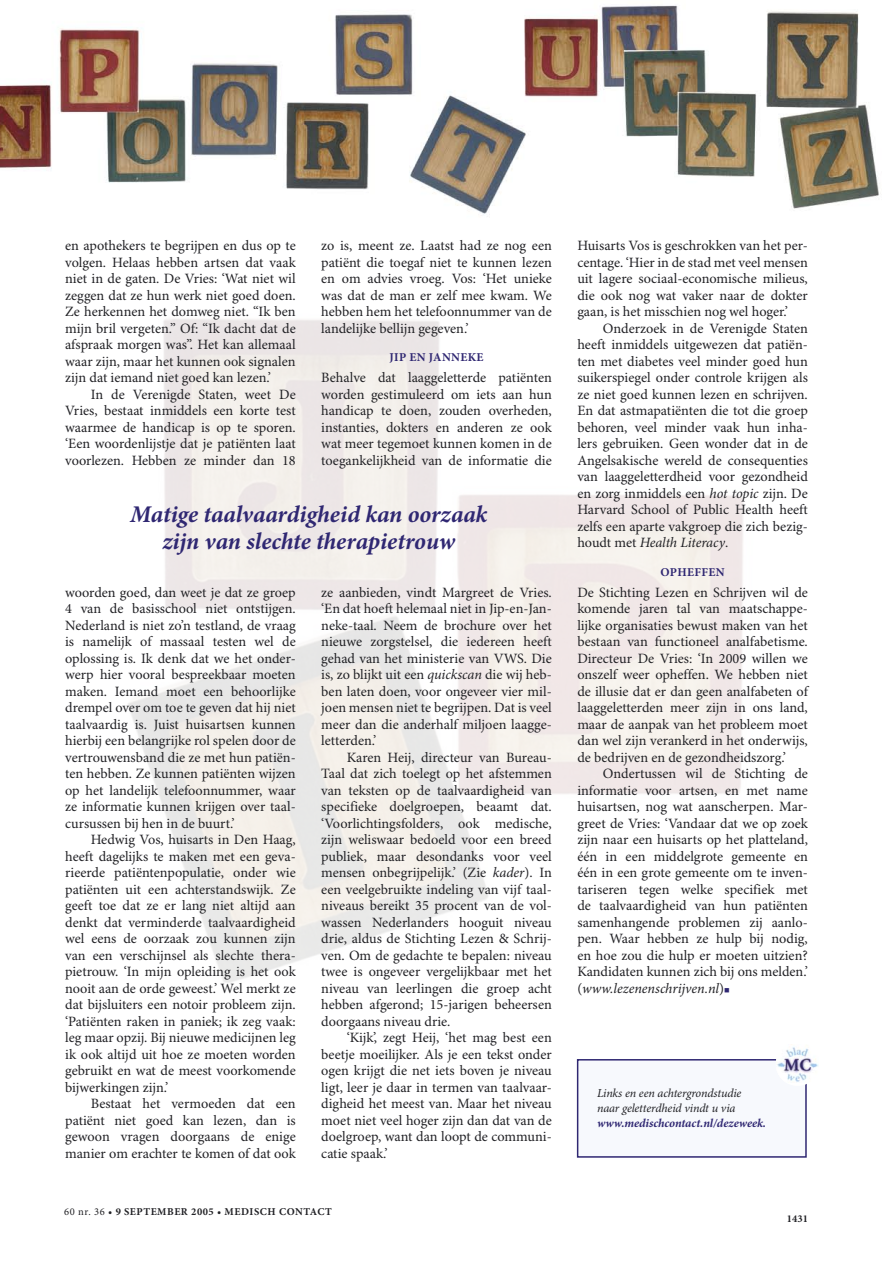
<style>
.page{position:relative;width:893px;height:1263px;background:#fff}
.page>*{position:absolute;margin:0;border:0;box-sizing:border-box;transform-origin:0 0}
.Q{font:italic 700 24px/27px "Minion Pro";letter-spacing:-.005em;color:#2f2772;text-align:center}
.T{font:14.25px/16.5px "Minion Pro";color:#212125;text-align:justify}
._6{font:italic 12.15px/15px "Minion Pro";letter-spacing:-.01em;color:#212125}
._5{font:700 12px "Minion Pro";letter-spacing:.03em;color:#2f2772}
.t1{font:700 10.5px "Minion Pro";letter-spacing:.05em;color:#212125}
.s1{font-style:italic}
.s2{font-weight:400}
.s3{color:#2f2772}
.s4{font-weight:700;color:#2f2772}
</style>
<div class="page">
<img style="left:0;top:5px;width:879px;height:210px">
<div style="left:578px;top:1060px;width:228px;height:97px;background:#f7f9fd"></div>
<div style="left:577px;top:1059px;width:230px;height:99px;border:2px solid #2f2772"></div>
<div style="left:776px;top:1042px;width:43px;height:44px;background:#fff;border-radius:50%"></div>
<img style="left:776px;top:1044px;width:43px;height:38px">
<p class="T" style="left:65px;top:238px;width:232px">en apothekers te begrijpen en dus op te volgen. Helaas hebben artsen dat vaak niet in de gaten. De Vries: ‘Wat niet wil zeggen dat ze hun werk niet goed doen.<br>Ze herkennen het domweg niet. “Ik ben mijn bril vergeten.” Of: “Ik dacht dat de afspraak morgen was”. Het kan allemaal waar zijn, maar het kunnen ook signalen zijn dat iemand niet goed kan lezen.’</p>
<p class="T" style="left:65px;top:386px;width:232px;text-indent:26px">In de Verenigde Staten, weet De Vries, bestaat inmiddels een korte test waarmee de handicap is op te sporen. ‘Een woordenlijstje dat je patiënten laat voorlezen. Hebben ze minder dan 18</p>
<p class="T" style="left:321px;top:238px;width:232px">zo is, meent ze. Laatst had ze nog een patiënt die toegaf niet te kunnen lezen en om advies vroeg. Vos: ‘Het unieke was dat de man er zelf mee kwam. We hebben hem het telefoonnummer van de landelijke bellijn gegeven.’</p>
<p class="_5" style="left:389px;top:350px;width:96px">JIP EN JANNEKE</p>
<p class="T" style="left:321px;top:370px;width:232px">Behalve dat laaggeletterde patiënten worden gestimuleerd om iets aan hun handicap te doen, zouden overheden, instanties, dokters en anderen ze ook wat meer tegemoet kunnen komen in de toegankelijkheid van de informatie die</p>
<p class="Q" style="left:130px;top:502px;width:358px">Matige taalvaardigheid kan oorzaak zijn van slechte therapietrouw</p>
<p class="T" style="left:65px;top:584px;width:232px">woorden goed, dan weet je dat ze groep 4 van de basisschool niet ontstijgen.<br>Nederland is niet zo’n testland, de vraag is namelijk of massaal testen wel de oplossing is. Ik denk dat we het onder&shy;werp hier vooral bespreekbaar moeten maken. Iemand moet een behoorlijke drempel over om toe te geven dat hij niet taalvaardig is. Juist huisartsen kunnen hierbij een belangrijke rol spelen door de vertrouwensband die ze met hun patiën&shy;ten hebben. Ze kunnen patiënten wijzen op het landelijk telefoonnummer, waar ze informatie kunnen krijgen over taal&shy;cursussen bij hen in de buurt.’</p>
<p class="T" style="left:65px;top:832px;width:232px;text-indent:26px">Hedwig Vos, huisarts in Den Haag, heeft dagelijks te maken met een geva&shy;rieerde patiëntenpopulatie, onder wie patiënten uit een achterstandswijk. Ze geeft toe dat ze er lang niet altijd aan denkt dat verminderde taalvaardigheid wel eens de oorzaak zou kunnen zijn van een verschijnsel als slechte thera&shy;pietrouw. ‘In mijn opleiding is het ook nooit aan de orde geweest.’ Wel merkt ze dat bijsluiters een notoir probleem zijn. ‘Patiënten raken in paniek; ik zeg vaak: leg maar opzij. Bij nieuwe medicijnen leg ik ook altijd uit hoe ze moeten worden gebruikt en wat de meest voorkomende bijwerkingen zijn.’</p>
<p class="T" style="left:65px;top:1096px;width:232px;text-indent:26px">Bestaat het vermoeden dat een patiënt niet goed kan lezen, dan is gewoon vragen doorgaans de enige manier om erachter te komen of dat ook</p>
<p class="T" style="left:321px;top:584px;width:232px">ze aanbieden, vindt Margreet de Vries. ‘En dat hoeft helemaal niet in Jip-en-Jan&shy;neke-taal. Neem de brochure over het nieuwe zorgstelsel, die iedereen heeft gehad van het ministerie van VWS. Die is, zo blijkt uit een <span class="s1">quickscan</span> die wij heb&shy;ben laten doen, voor ongeveer vier mil&shy;joen mensen niet te begrijpen. Dat is veel meer dan die anderhalf miljoen laagge&shy;letterden.’</p>
<p class="T" style="left:321px;top:749px;width:232px;text-indent:26px">Karen Heij, directeur van Bureau-Taal dat zich toelegt op het afstemmen van teksten op de taalvaardigheid van specifieke doelgroepen, beaamt dat. ‘Voorlichtingsfolders, ook medische, zijn weliswaar bedoeld voor een breed publiek, maar desondanks voor veel mensen onbegrijpelijk.’ (Zie <span class="s1">kader</span>). In een veelgebruikte indeling van vijf taal&shy;niveaus bereikt 35 procent van de vol&shy;wassen Nederlanders hooguit niveau drie, aldus de Stichting Lezen &amp; Schrij&shy;ven. Om de gedachte te bepalen: niveau twee is ongeveer vergelijkbaar met het niveau van leerlingen die groep acht hebben afgerond; 15-jarigen beheersen doorgaans niveau drie.</p>
<p class="T" style="left:321px;top:1030px;width:232px;text-indent:26px">‘Kijk’, zegt Heij, ‘het mag best een beetje moeilijker. Als je een tekst onder ogen krijgt die net iets boven je niveau ligt, leer je daar in termen van taalvaar&shy;digheid het meest van. Maar het niveau moet niet veel hoger zijn dan dat van de doelgroep, want dan loopt de communi&shy;catie spaak.’</p>
<p class="t1" style="left:64px;top:1205px;width:269px"><span class="s2">60 nr. 36</span> • 9 SEPTEMBER 2005 • MEDISCH CONTACT</p>
<p class="T" style="left:577px;top:238px;width:232px">Huisarts Vos is geschrokken van het per&shy;centage. ‘Hier in de stad met veel mensen uit lagere sociaal-economische milieus, die ook nog wat vaker naar de dokter gaan, is het misschien nog wel hoger.’</p>
<p class="T" style="left:577px;top:320px;width:232px;text-indent:26px">Onderzoek in de Verenigde Staten heeft inmiddels uitgewezen dat patiën&shy;ten met diabetes veel minder goed hun suikerspiegel onder controle krijgen als ze niet goed kunnen lezen en schrijven.<br>En dat astmapatiënten die tot die groep behoren, veel minder vaak hun inha&shy;lers gebruiken. Geen wonder dat in de Angelsakische wereld de consequenties van laaggeletterdheid voor gezondheid en zorg inmiddels een <span class="s1">hot topic</span> zijn. De Harvard School of Public Health heeft zelfs een aparte vakgroep die zich bezig&shy;houdt met <span class="s1">Health Literacy</span>.</p>
<p class="_5" style="left:660px;top:565px;width:66px">OPHEFFEN</p>
<p class="T" style="left:577px;top:584px;width:232px">De Stichting Lezen en Schrijven wil de komende jaren tal van maatschappe&shy;lijke organisaties bewust maken van het bestaan van functioneel analfabetisme.<br>Directeur De Vries: ‘In 2009 willen we onszelf weer opheffen. We hebben niet de illusie dat er dan geen analfabeten of laaggeletterden meer zijn in ons land, maar de aanpak van het probleem moet dan wel zijn verankerd in het onderwijs, de bedrijven en de gezondheidszorg.’</p>
<p class="T" style="left:577px;top:766px;width:232px;text-indent:26px">Ondertussen wil de Stichting de informatie voor artsen, en met name huisartsen, nog wat aanscherpen. Mar&shy;greet de Vries: ‘Vandaar dat we op zoek zijn naar een huisarts op het platteland, één in een middelgrote gemeente en één in een grote gemeente om te inven&shy;tariseren tegen welke specifiek met de taalvaardigheid van hun patiënten samenhangende problemen zij aanlo&shy;pen. Waar hebben ze hulp bij nodig, en hoe zou die hulp er moeten uitzien?<br>Kandidaten kunnen zich bij ons melden.’ (<span class="s1">www.lezenenschrijven.nl</span>)<span class="s3">■</span></p>
<p class="_6" style="left:597px;top:1086px;width:171px">Links en een achtergrondstudie naar geletterdheid vindt u via <span class="s4">www.medischcontact.nl/dezeweek.</span></p>
<p class="t1" style="left:787px;top:1212px;width:22px">1431</p>
</div>
